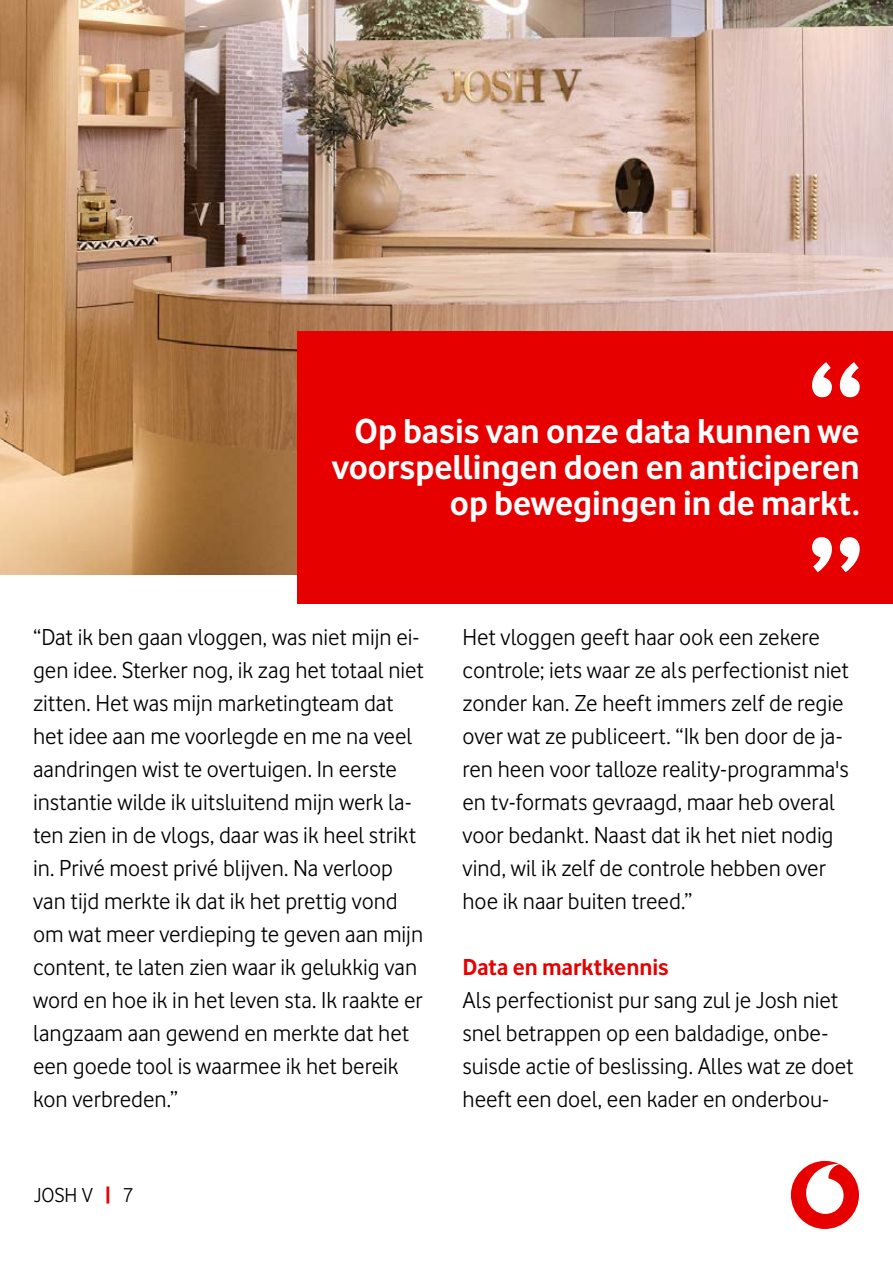
<style>
.page{position:relative;width:893px;height:1263px;background:#fff}
.page>*{position:absolute;margin:0;border:0;box-sizing:border-box;transform-origin:0 0}
.t1{font:700 36px/36px "Vodafone";color:#fff;text-align:right}
.t2{font:24px/33px "Vodafone";color:#000}
.t3{font:700 24px "Vodafone";color:#e60000}
.t4{font:21px "Vodafone";color:#000}
.s1{font-weight:800;color:#e60000}
</style>
<div class="page">
<img style="left:0;top:0;width:893px;height:574px">
<div style="left:297px;top:331px;width:596px;height:272px;background:#e60000"></div>
<svg style="left:812px;top:537px;width:48px;height:35px"></svg>
<svg style="left:812px;top:362px;width:48px;height:35px"></svg>
<div style="left:791px;top:1161px;width:68px;height:68px;background:#e60000;border-radius:50%"></div>
<svg style="left:806px;top:1164px;width:38px;height:50px"></svg>
<h1 class="t1" style="left:332px;top:412px;width:529px">Op basis van onze data kunnen we voorspellingen doen en anticiperen op bewegingen in de markt.</h1>
<p class="t2" style="left:33px;top:620px;width:392px">“Dat ik ben gaan vloggen, was niet mijn ei&shy;gen idee. Sterker nog, ik zag het totaal niet zitten. Het was mijn marketingteam dat het idee aan me voorlegde en me na veel aandringen wist te overtuigen. In eerste instantie wilde ik uitsluitend mijn werk la&shy;ten zien in de vlogs, daar was ik heel strikt in. Privé moest privé blijven. Na verloop van tijd merkte ik dat ik het prettig vond om wat meer verdieping te geven aan mijn content, te laten zien waar ik gelukkig van word en hoe ik in het leven sta. Ik raakte er langzaam aan gewend en merkte dat het een goede tool is waarmee ik het bereik kon verbreden.”</p>
<p class="t2" style="left:463px;top:620px;width:388px">Het vloggen geeft haar ook een zekere controle; iets waar ze als perfectionist niet zonder kan. Ze heeft immers zelf de regie over wat ze publiceert. “Ik ben door de ja&shy;ren heen voor talloze reality-programma's en tv-formats gevraagd, maar heb overal voor bedankt. Naast dat ik het niet nodig vind, wil ik zelf de controle hebben over hoe ik naar buiten treed.”</p>
<p class="t3" style="left:463px;top:952px;width:208px">Data en marktkennis</p>
<p class="t2" style="left:463px;top:983px;width:392px">Als perfectionist pur sang zul je Josh niet snel betrappen op een baldadige, onbe&shy;suisde actie of beslissing. Alles wat ze doet heeft een doel, een kader en onderbou-</p>
<p class="t4" style="left:34px;top:1182px;width:101px">JOSH V <span class="s1">|</span> 7</p>
</div>
